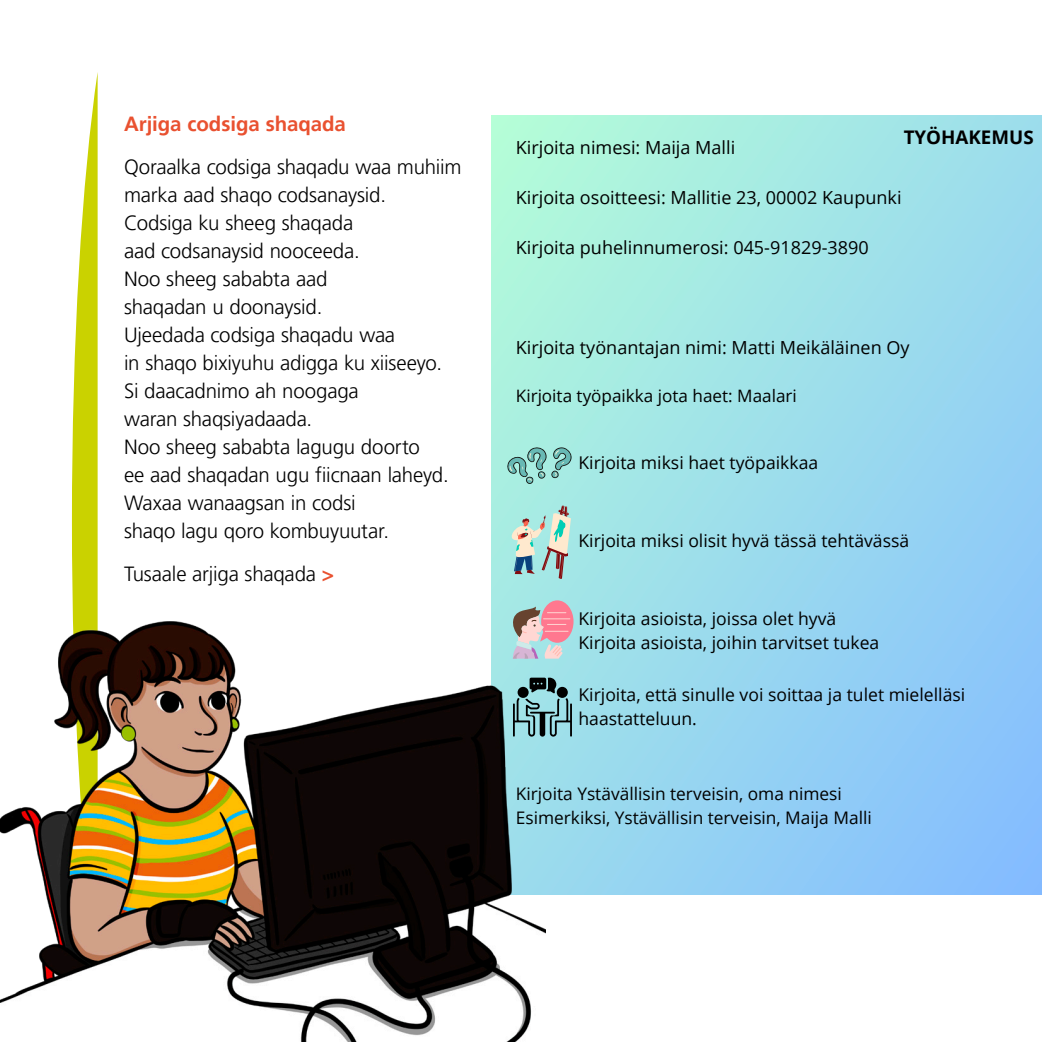
<style>
.page{position:relative;width:1042px;height:1042px;background:#fff}
.page>*{position:absolute;margin:0;border:0;box-sizing:border-box;transform-origin:0 0}
.t1{font:300 20.47px/28px "Frutiger LT Pro";letter-spacing:-.01em;color:#000}
.t2{font:700 20.47px "Frutiger LT Pro";letter-spacing:-.005em;color:#e95130}
.t3{font:700 18.72px "Open Sans";color:#000}
.t4{font:18.03px "Open Sans";color:#000}
.t5{font:17.5px/24.3px "Open Sans";color:#000}
.t6{font:17.32px/23.6px "Open Sans";color:#000}
.t7{font:17.15px "Open Sans";color:#000}
.s1{font-weight:700;color:#e95130}
</style>
<div class="page">
<svg style="left:492px;top:116px;width:550px;height:778px;background:#9bdcec"></svg>
<svg style="left:546px;top:505px;width:25px;height:74px;background:#b0c8be"></svg>
<svg style="left:546px;top:600px;width:27px;height:58px;background:#e5a3b1"></svg>
<svg style="left:546px;top:677px;width:26px;height:59px;background:#709ea4"></svg>
<svg style="left:506px;top:446px;width:67px;height:38px;background:#8ac9c0"></svg>
<svg style="left:72px;top:72px;width:26px;height:425px"></svg>
<img style="left:0;top:497px;width:546px;height:545px">
<p class="t2" style="left:124px;top:111px;width:223px">Arjiga codsiga shaqada</p>
<p class="t1" style="left:124px;top:153px;width:339px">Qoraalka codsiga shaqadu waa muhiim marka aad shaqo codsanaysid.<br>Codsiga ku sheeg shaqada<br>aad codsanaysid nooceeda.<br>Noo sheeg sababta aad<br>shaqadan u doonaysid.<br>Ujeedada codsiga shaqadu waa<br>in shaqo bixiyuhu adigga ku xiiseeyo.<br>Si daacadnimo ah noogaga<br>waran shaqsiyadaada.<br>Noo sheeg sababta lagugu doorto<br>ee aad shaqadan ugu fiicnaan laheyd.<br>Waxaa wanaagsan in codsi<br>shaqo lagu qoro kombuyuutar.</p>
<p class="t1" style="left:124px;top:560px;width:211px">Tusaale arjiga shaqada <span class="s1">&gt;</span></p>
<p class="t3" style="left:903px;top:124px;width:131px">TYÖHAKEMUS</p>
<p class="t4" style="left:516px;top:135px;width:221px">Kirjoita nimesi: Maija Malli</p>
<p class="t4" style="left:516px;top:185px;width:387px">Kirjoita osoitteesi: Mallitie 23, 00002 Kaupunki</p>
<p class="t4" style="left:516px;top:235px;width:354px">Kirjoita puhelinnumerosi: 045-91829-3890</p>
<p class="t4" style="left:516px;top:335px;width:395px">Kirjoita työnantajan nimi: Matti Meikäläinen Oy</p>
<p class="t7" style="left:516px;top:384px;width:282px">Kirjoita työpaikka jota haet: Maalari</p>
<p class="t5" style="left:578px;top:450px;width:241px">Kirjoita miksi haet työpaikkaa</p>
<p class="t5" style="left:578px;top:528px;width:332px">Kirjoita miksi olisit hyvä tässä tehtävässä</p>
<p class="t5" style="left:578px;top:606px;width:302px">Kirjoita asioista, joissa olet hyvä<br>Kirjoita asioista, joihin tarvitset tukea</p>
<p class="t5" style="left:578px;top:682px;width:388px">Kirjoita, että sinulle voi soittaa ja tulet mielelläsi haastatteluun.</p>
<p class="t6" style="left:516px;top:781px;width:357px">Kirjoita Ystävällisin terveisin, oma nimesi<br>Esimerkiksi, Ystävällisin terveisin, Maija Malli</p>
</div>
